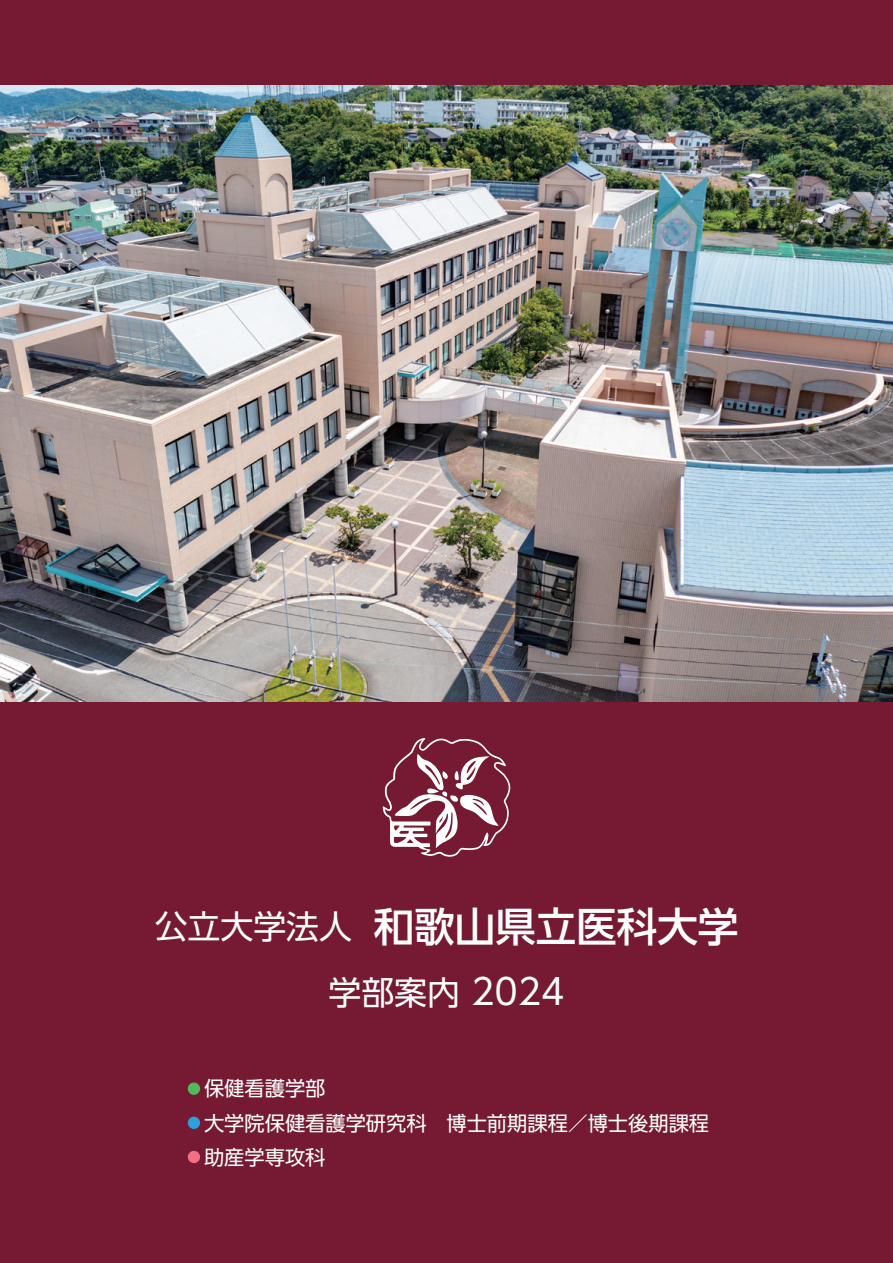
<style>
.page{position:relative;width:893px;height:1263px;background:#fff}
.page>*{position:absolute;margin:0;border:0;box-sizing:border-box;transform-origin:0 0}
.t1{font:500 40.5px "UD Shin Go Pr 6";color:#fff}
.t2{font:32.85px "UD Shin Go Pr 6";color:#fff}
.t3{font:20.25px/34.2px "UD Shin Go Pr 6";color:#fff}
.s1{font-weight:400;font-size:32.85px}
.s2{font-size:35.4px}
</style>
<div class="page">
<div style="left:0;top:0;width:893px;height:85px;background:#751a32"></div>
<div style="left:0;top:702px;width:893px;height:561px;background:#751a32"></div>
<svg style="left:383px;top:738px;width:127px;height:119px"></svg>
<img style="left:0;top:85px;width:893px;height:617px">
<div style="left:188px;top:1082px;width:12px;height:13px;background:#51ba5d;border-radius:50%"></div>
<div style="left:188px;top:1117px;width:12px;height:12px;background:#2aa2db;border-radius:50%"></div>
<div style="left:188px;top:1151px;width:12px;height:12px;background:#f17085;border-radius:50%"></div>
<h1 class="t1" style="left:155px;top:893px;width:585px"><span class="s1">公立大学法人</span> 和歌山県立医科大学</h1>
<h2 class="t2" style="left:328px;top:965px;width:238px">学部案内 <span class="s2">2024</span></h2>
<p class="t3" style="left:204px;top:1071px;width:507px">保健看護学部<br>大学院保健看護学研究科　博士前期課程／博士後期課程助産学専攻科</p>
</div>
